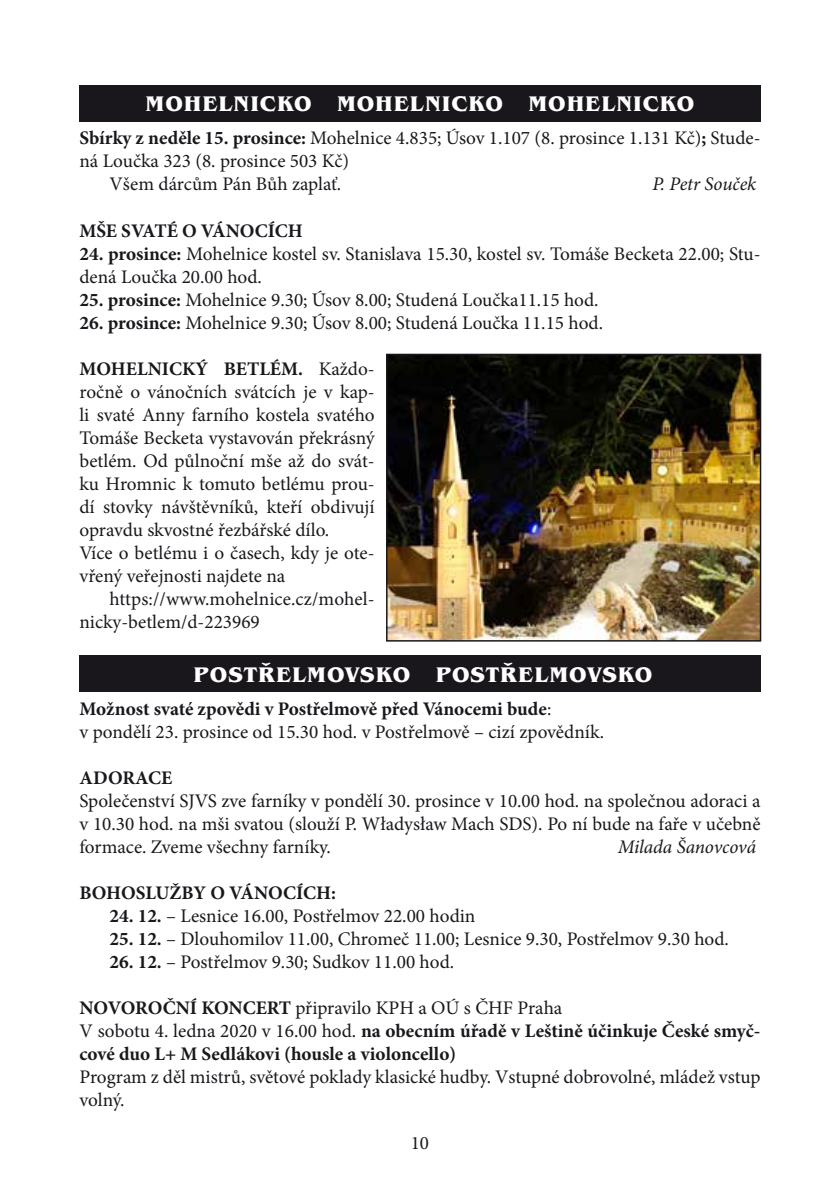
<style>
.page{position:relative;width:840px;height:1191px;background:#fff}
.page>*{position:absolute;margin:0;border:0;box-sizing:border-box;transform-origin:0 0}
.t1{font:700 21.8px "Benguiat Itc TOT";letter-spacing:.045em;color:#fff}
.t2{font:19.2px/23px "Minion Pro";color:#1a171c}
.t3{font:700 19.2px/23px "Minion Pro";color:#1a171c}
.t4{font:italic 19.2px "Minion Pro";letter-spacing:-.005em;color:#1a171c}
.t5{font:19px "Minion Pro";color:#1a171c}
.s1{font-weight:700}
.s2{font-weight:400}
</style>
<div class="page">
<div style="left:79px;top:85px;width:681px;height:36px;background:#1a171c"></div>
<div style="left:79px;top:655px;width:681px;height:36px;background:#1a171c"></div>
<img style="left:389px;top:357px;width:368px;height:281px">
<div style="left:386px;top:354px;width:374px;height:287px;border:2px solid #1a171c"></div>
<p class="t1" style="left:145px;top:91px;width:550px">MOHELNICKO MOHELNICKO MOHELNICKO</p>
<p class="t2" style="left:79px;top:127px;width:682px"><span class="s1">Sbírky z neděle 15. prosince:</span> Mohelnice 4.835; Úsov 1.107 (8. prosince 1.131 Kč)<span class="s1">;</span> Stude-</p>
<p class="t2" style="left:79px;top:150px;width:271px">ná Loučka 323 (8. prosince 503 Kč)</p>
<p class="t2" style="left:109px;top:173px;width:233px">Všem dárcům Pán Bůh zaplať.</p>
<p class="t4" style="left:652px;top:171px;width:105px">P. Petr Souček</p>
<p class="t3" style="left:79px;top:219px;width:225px">MŠE SVATÉ O VÁNOCÍCH</p>
<p class="t2" style="left:79px;top:242px;width:682px"><span class="s1">24. prosince:</span> Mohelnice kostel sv. Stanislava 15.30, kostel sv. Tomáše Becketa 22.00; Stu&shy;dená Loučka 20.00 hod.</p>
<p class="t2" style="left:79px;top:288px;width:520px"><span class="s1">25. prosince:</span> Mohelnice 9.30; Úsov 8.00; Studená Loučka11.15 hod.</p>
<p class="t2" style="left:79px;top:311px;width:525px"><span class="s1">26. prosince:</span> Mohelnice 9.30; Úsov 8.00; Studená Loučka 11.15 hod.</p>
<p class="t2" style="left:79px;top:357px;width:296px"><span class="s1">MOHELNICKÝ BETLÉM.</span> Každo&shy;ročně o vánočních svátcích je v kap&shy;li svaté Anny farního kostela svatého Tomáše Becketa vystavován překrásný betlém. Od půlnoční mše až do svát&shy;ku Hromnic k tomuto betlému prou&shy;dí stovky návštěvníků, kteří obdivují opravdu skvostné řezbářské dílo.<br>Více o betlému i o časech, kdy je ote&shy;vřený veřejnosti najdete na</p>
<p class="t2" style="left:79px;top:588px;width:296px;text-indent:30px">https://www.mohelnice.cz/mohel&shy;nicky-betlem/d-223969</p>
<p class="t1" style="left:193px;top:661px;width:460px">POSTŘELMOVSKO POSTŘELMOVSKO</p>
<p class="t2" style="left:79px;top:697px;width:526px"><span class="s1">Možnost svaté zpovědi v Postřelmově před Vánocemi bude</span>:<br>v pondělí 23. prosince od 15.30 hod. v Postřelmově – cizí zpovědník.</p>
<p class="t3" style="left:79px;top:766px;width:94px">ADORACE</p>
<p class="t2" style="left:79px;top:789px;width:682px;text-align:justify">Společenství SJVS zve farníky v pondělí 30. prosince v 10.00 hod. na společnou adoraci a v 10.30 hod. na mši svatou (slouží P. Władysław Mach SDS). Po ní bude na faře v učebně formace. Zveme všechny farníky.</p>
<p class="t4" style="left:617px;top:833px;width:140px">Milada Šanovcová</p>
<p class="t3" style="left:79px;top:881px;width:258px">BOHOSLUŽBY O VÁNOCÍCH:</p>
<p class="t2" style="left:109px;top:904px;width:367px"><span class="s1">24. 12.</span> – Lesnice 16.00, Postřelmov 22.00 hodin</p>
<p class="t2" style="left:109px;top:927px;width:620px"><span class="s1">25. 12.</span> – Dlouhomilov 11.00, Chromeč 11.00; Lesnice 9.30, Postřelmov 9.30 hod.</p>
<p class="t2" style="left:109px;top:950px;width:346px"><span class="s1">26. 12.</span> – Postřelmov 9.30; Sudkov 11.00 hod.</p>
<p class="t3" style="left:79px;top:996px;width:682px">NOVOROČNÍ KONCERT <span class="s2">připravilo KPH a OÚ s ČHF Praha<br>V sobotu 4. ledna 2020 v 16.00 hod.</span> na obecním úřadě v Leštině účinkuje České smyč&shy;cové duo L+ M Sedlákovi (housle a violoncello)</p>
<p class="t2" style="left:79px;top:1065px;width:682px">Program z děl mistrů, světové poklady klasické hudby. Vstupné dobrovolné, mládež vstup volný.</p>
<p class="t5" style="left:410px;top:1130px;width:20px">10</p>
</div>
